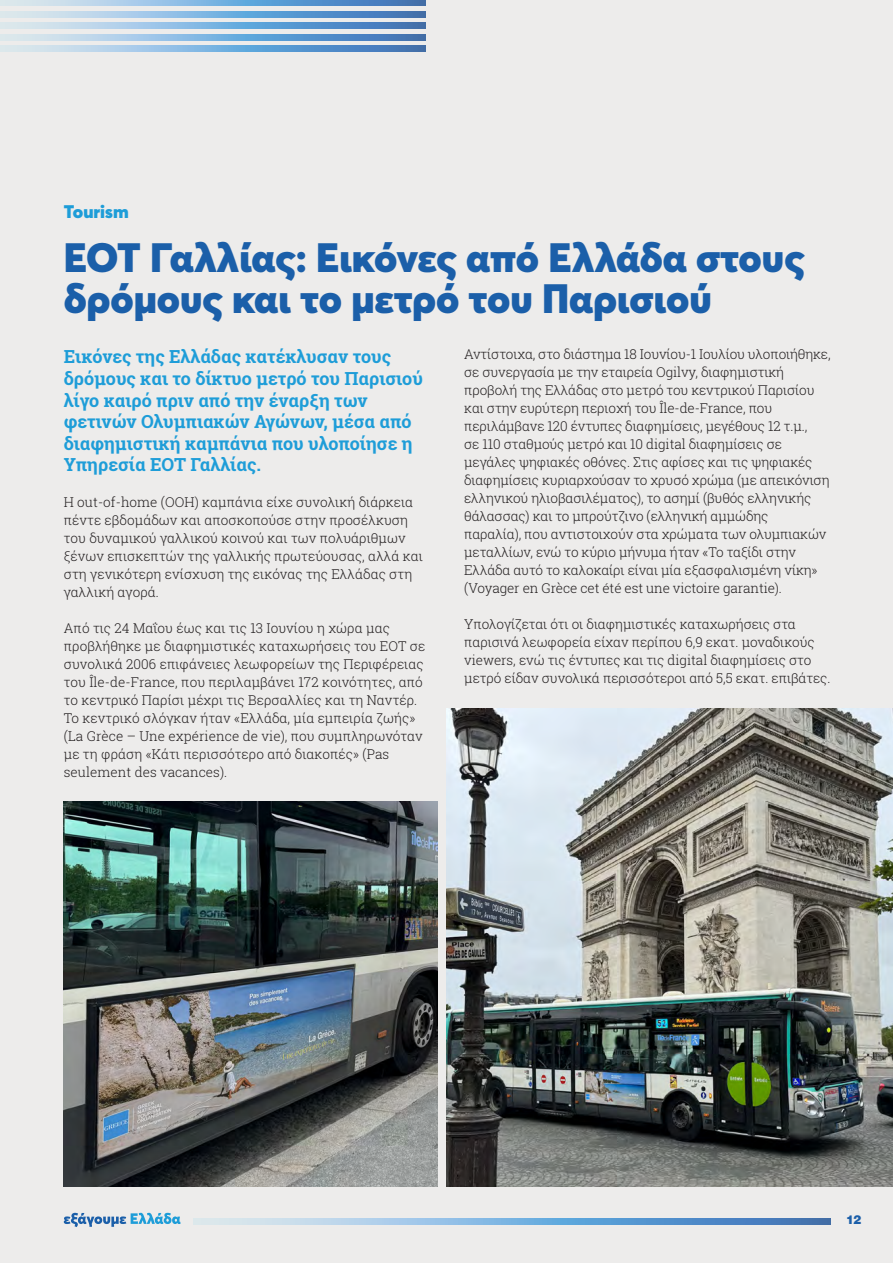
<style>
.page{position:relative;width:893px;height:1263px;background:#edeceb}
.page>*{position:absolute;margin:0;border:0;box-sizing:border-box;transform-origin:0 0}
.t1{font:900 40.5px/40.5px "Averta";color:#1b5fa9}
.t2{font:700 18px/21.6px "Roboto Slab";letter-spacing:-.005em;color:#1e9dd8}
.t3{font:900 18px "Averta";color:#1e9dd8}
.t4{font:300 13.5px/18px "Roboto Slab";letter-spacing:-.005em;color:#231f20}
.t5{font:900 12px "UB Helvetica";color:#1b5fa9}
</style>
<div class="page">
<svg style="left:0;top:0;width:426px;height:6px"></svg>
<svg style="left:0;top:23px;width:426px;height:6px"></svg>
<svg style="left:0;top:46px;width:426px;height:5px"></svg>
<svg style="left:0;top:11px;width:426px;height:6px"></svg>
<svg style="left:0;top:34px;width:426px;height:6px"></svg>
<svg style="left:64px;top:1213px;width:117px;height:14px"></svg>
<svg style="left:194px;top:1219px;width:637px;height:5px"></svg>
<img style="left:64px;top:801px;width:374px;height:385px">
<img style="left:446px;top:708px;width:447px;height:478px">
<h2 class="t3" style="left:64px;top:200px;width:66px">Tourism</h2>
<h1 class="t1" style="left:64px;top:237px;width:742px">ΕΟΤ Γαλλίας: Εικόνες από Ελλάδα στους δρόμους και το μετρό του Παρισιού</h1>
<h2 class="t2" style="left:64px;top:346px;width:361px">Εικόνες της Ελλάδας κατέκλυσαν τους δρόμους και το δίκτυο μετρό του Παρισιού λίγο καιρό πριν από την έναρξη των φετινών Ολυμπιακών Αγώνων, μέσα από διαφημιστική καμπάνια που υλοποίησε η Υπηρεσία ΕΟΤ Γαλλίας.</h2>
<p class="t4" style="left:64px;top:493px;width:361px">Η out-of-home (OOH) καμπάνια είχε συνολική διάρκεια πέντε εβδομάδων και αποσκοπούσε στην προσέλκυση του δυναμικού γαλλικού κοινού και των πολυάριθμων ξένων επισκεπτών της γαλλικής πρωτεύουσας, αλλά και στη γενικότερη ενίσχυση της εικόνας της Ελλάδας στη γαλλική αγορά.</p>
<p class="t4" style="left:64px;top:619px;width:363px">Από τις 24 Μαΐου έως και τις 13 Ιουνίου η χώρα μας προβλήθηκε με διαφημιστικές καταχωρήσεις του ΕΟΤ σε συνολικά 2006 επιφάνειες λεωφορείων της Περιφέρειας του Île-de-France, που περιλαμβάνει 172 κοινότητες, από το κεντρικό Παρίσι μέχρι τις Βερσαλλίες και τη Ναντέρ.<br>Το κεντρικό σλόγκαν ήταν «Ελλάδα, μία εμπειρία ζωής» (La Grèce – Une expérience de vie), που συμπληρωνόταν με τη φράση «Κάτι περισσότερο από διακοπές» (Pas seulement des vacances).</p>
<p class="t4" style="left:464px;top:344px;width:368px">Αντίστοιχα, στο διάστημα 18 Ιουνίου-1 Ιουλίου υλοποιήθηκε, σε συνεργασία με την εταιρεία Ogilvy, διαφημιστική προβολή της Ελλάδας στο μετρό του κεντρικού Παρισίου και στην ευρύτερη περιοχή του Île-de-France, που περιλάμβανε 120 έντυπες διαφημίσεις, μεγέθους 12 τ.μ.,<br>σε 110 σταθμούς μετρό και 10 digital διαφημίσεις σε μεγάλες ψηφιακές οθόνες. Στις αφίσες και τις ψηφιακές διαφημίσεις κυριαρχούσαν το χρυσό χρώμα (με απεικόνιση ελληνικού ηλιοβασιλέματος), το ασημί (βυθός ελληνικής θάλασσας) και το μπρούτζινο (ελληνική αμμώδης<br>παραλία), που αντιστοιχούν στα χρώματα των ολυμπιακών μεταλλίων, ενώ το κύριο μήνυμα ήταν «Το ταξίδι στην Ελλάδα αυτό το καλοκαίρι είναι μία εξασφαλισμένη νίκη» (Voyager en Grèce cet été est une victoire garantie).</p>
<p class="t4" style="left:464px;top:614px;width:368px">Υπολογίζεται ότι οι διαφημιστικές καταχωρήσεις στα παρισινά λεωφορεία είχαν περίπου 6,9 εκατ. μοναδικούς viewers, ενώ τις έντυπες και τις digital διαφημίσεις στο μετρό είδαν συνολικά περισσότεροι από 5,5 εκατ. επιβάτες.</p>
<p class="t5" style="left:846px;top:1212px;width:17px">12</p>
</div>
